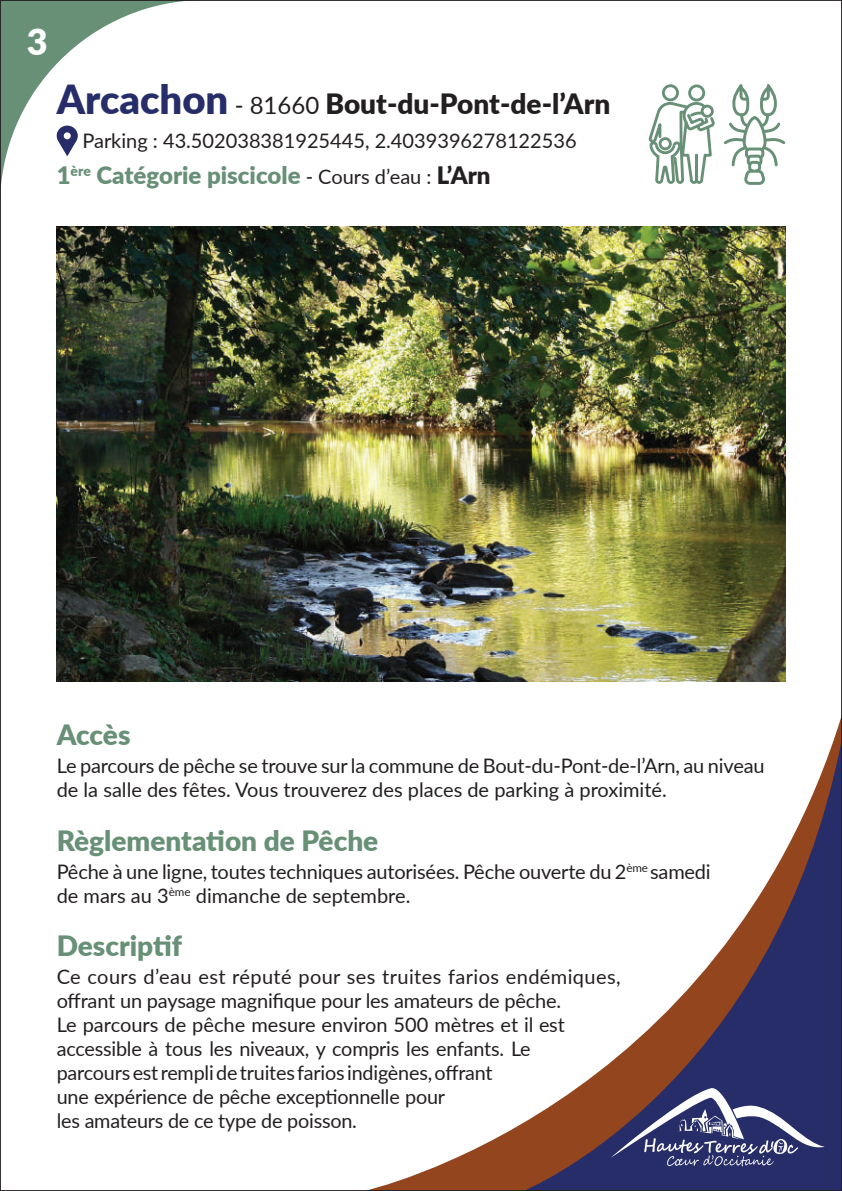
<style>
.page{position:relative;width:842px;height:1191px;background:#fff}
.page>*{position:absolute;margin:0;border:0;box-sizing:border-box;transform-origin:0 0}
.t1{font:900 36px "Lato";color:#fff}
.t2{font:900 28px "Lato";color:#689077}
.t3{font:900 28px "Lato";color:#231f20}
.t4{font:900 24px "Lato";color:#689077}
.t5{font:20px/24px "Lato";letter-spacing:-.01em;color:#231f20}
.s1{font-size:40px;color:#272d69}
.s2{font-weight:400;font-size:24px}
.s3{font-weight:400;font-size:20px;color:#231f20}
.s4{color:#231f20}
</style>
<div class="page">
<svg style="left:2px;top:2px;width:175px;height:175px"></svg>
<svg style="left:372px;top:721px;width:468px;height:468px"></svg>
<svg style="left:523px;top:738px;width:317px;height:451px"></svg>
<svg style="left:610px;top:1087px;width:215px;height:79px;background:#57557d"></svg>
<svg style="left:57px;top:126px;width:21px;height:30px"></svg>
<img style="left:57px;top:227px;width:728px;height:454px">
<svg style="left:648px;top:84px;width:137px;height:101px"></svg>
<h1 class="t1" style="left:27px;top:14px;width:22px">3</h1>
<h2 class="t3" style="left:57px;top:83px;width:555px"><span class="s1">Arcachon</span> <span class="s2">- 81660</span> Bout-du-Pont-de-l’Arn</h2>
<p class="t5" style="left:82px;top:128px;width:496px">Parking : 43.502038381925445, 2.4039396278122536</p>
<p class="t4" style="left:57px;top:157px;width:435px">1<sup>ère</sup> Catégorie piscicole <span class="s3">- Cours d’eau :</span> <span class="s4">L’Arn</span></p>
<h2 class="t2" style="left:57px;top:713px;width:75px">Accès</h2>
<p class="t5" style="left:57px;top:753px;width:709px">Le parcours de pêche se trouve sur la commune de Bout-du-Pont-de-l’Arn, au niveau de la salle des fêtes. Vous trouverez des places de parking à proximité.</p>
<h2 class="t2" style="left:57px;top:819px;width:323px">Règlementation de Pêche</h2>
<p class="t5" style="left:57px;top:858px;width:655px">Pêche à une ligne, toutes techniques autorisées. Pêche ouverte du 2<sup>ème</sup> samedi de mars au 3<sup>ème</sup> dimanche de septembre.</p>
<h2 class="t2" style="left:57px;top:925px;width:127px">Descriptif</h2>
<p class="t5" style="left:57px;top:964px;width:565px">Ce cours d’eau est réputé pour ses truites farios endémiques, offrant un paysage magnifique pour les amateurs de pêche.<br>Le parcours de pêche mesure environ 500 mètres et il est accessible à tous les niveaux, y compris les enfants. Le<br>parcours est rempli de truites farios indigènes, offrant<br>une expérience de pêche exceptionnelle pour<br>les amateurs de ce type de poisson.</p>
</div>
